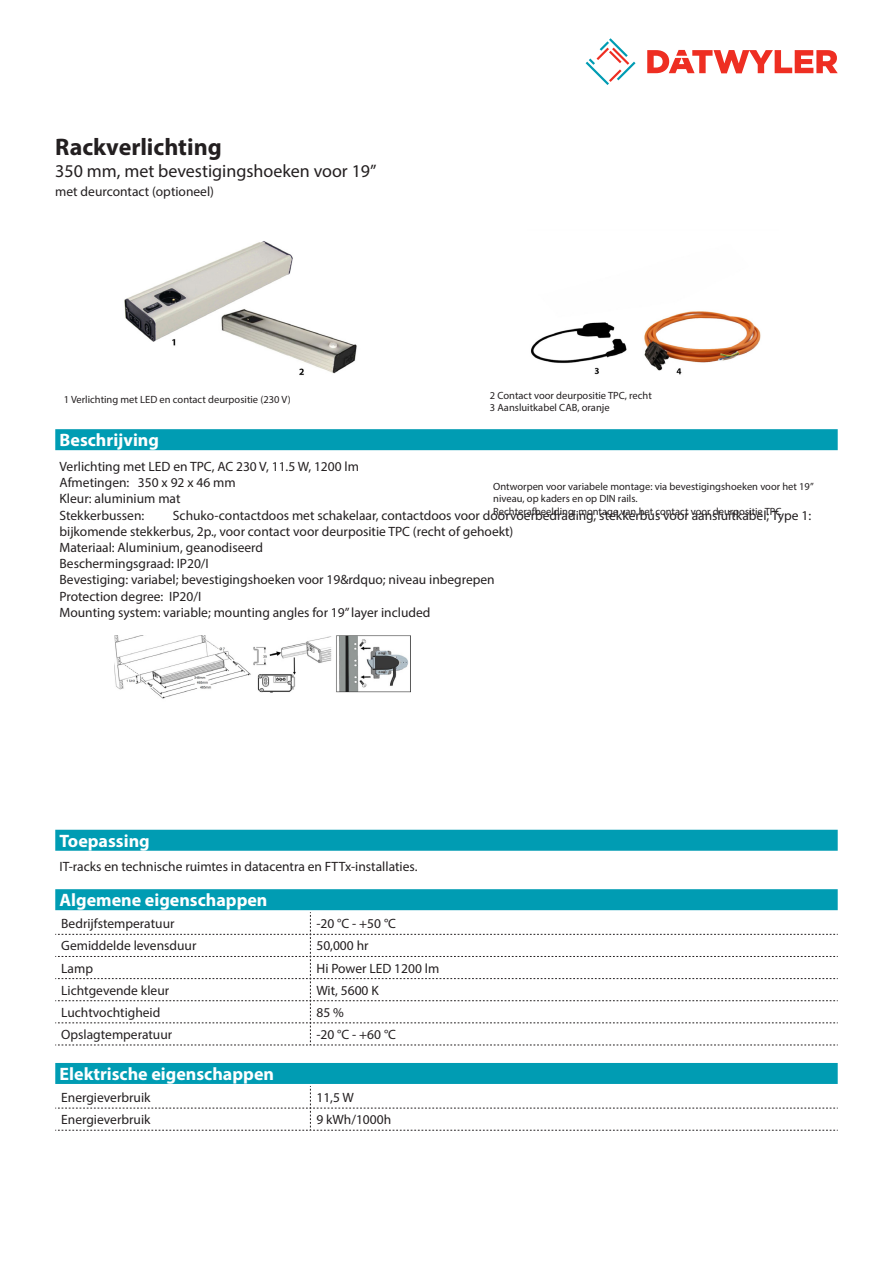
<style>
.page{position:relative;width:893px;height:1263px;background:#fff}
.page>*{position:absolute;margin:0;border:0;box-sizing:border-box;transform-origin:0 0}
.Product_Head{font:700 24px "Myriad Pro";color:#231f20}
.Standard_Head_Proper{font:700 18px "Myriad Pro";color:#fff}
.SubHead{font:18px "Myriad Pro";color:#231f20}
.Standard_text{font:13.5px/16.2px "Myriad Pro";color:#231f20}
.myriad_light_propert{font:13.5px "Myriad Pro";color:#231f20}
.imagetext{font:10.5px/12.6px "Myriad Pro";color:#231f20}
</style>
<div class="page">
<svg style="left:586px;top:38px;width:49px;height:47px"></svg>
<svg style="left:647px;top:50px;width:191px;height:23px"></svg>
<img style="left:124px;top:241px;width:233px;height:135px">
<img style="left:530px;top:311px;width:231px;height:64px">
<div style="left:55px;top:429px;width:783px;height:21px;background:#009cb3"></div>
<div style="left:55px;top:830px;width:783px;height:21px;background:#009cb3"></div>
<img style="left:115px;top:635px;width:296px;height:64px">
<div style="left:55px;top:889px;width:783px;height:21px;background:#009cb3"></div>
<svg style="left:55px;top:912px;width:783px;height:134px"></svg>
<div style="left:55px;top:1063px;width:783px;height:21px;background:#009cb3"></div>
<svg style="left:55px;top:1086px;width:783px;height:45px"></svg>
<p class="Product_Head" style="left:55px;top:131px;width:168px">Rackverlichting</p>
<p class="SubHead" style="left:55px;top:160px;width:323px">350 mm, met bevestigingshoeken voor 19”</p>
<p class="Standard_text" style="left:55px;top:183px;width:160px">met deurcontact (optioneel)</p>
<p class="imagetext" style="left:64px;top:393px;width:229px">1 Verlichting met LED en contact deurpositie (230 V)</p>
<p class="imagetext" style="left:490px;top:389px;width:163px">2 Contact voor deurpositie TPC, recht<br>3 Aansluitkabel CAB, oranje</p>
<p class="Standard_Head_Proper" style="left:60px;top:428px;width:101px">Beschrijving</p>
<p class="Standard_text" style="left:60px;top:458px;width:301px">Verlichting met LED en TPC, AC 230 V, 11.5 W, 1200 lm<br>Afmetingen: 350 x 92 x 46 mm<br>Kleur: aluminium mat<br>Stekkerbussen:</p>
<p class="imagetext" style="left:493px;top:480px;width:322px">Ontworpen voor variabele montage: via bevestigingshoeken voor het 19” niveau, op kaders en op DIN rails.<br>Rechterafbeelding: montage van het contact voor deurpositie TPC</p>
<p class="Standard_text" style="left:60px;top:507px;width:753px;text-indent:113px">Schuko-contactdoos met schakelaar, contactdoos voor doorvoerbedrading, stekkerbus voor aansluitkabel; Type 1: bijkomende stekkerbus, 2p., voor contact voor deurpositie TPC (recht of gehoekt)<br>Materiaal: Aluminium, geanodiseerd<br>Beschermingsgraad: IP20/I<br>Bevestiging: variabel; bevestigingshoeken voor 19&amp;rdquo; niveau inbegrepen<br>Protection degree: IP20/I<br>Mounting system: variable; mounting angles for 19” layer included</p>
<p class="Standard_Head_Proper" style="left:60px;top:829px;width:92px">Toepassing</p>
<p class="Standard_text" style="left:60px;top:859px;width:359px">IT-racks en technische ruimtes in datacentra en FTTx-installaties.</p>
<p class="Standard_Head_Proper" style="left:60px;top:888px;width:209px">Algemene eigenschappen</p>
<p class="myriad_light_propert" style="left:61px;top:915px;width:115px">Bedrijfstemperatuur</p>
<p class="myriad_light_propert" style="left:316px;top:915px;width:81px">-20 °C - +50 °C</p>
<p class="myriad_light_propert" style="left:61px;top:937px;width:137px">Gemiddelde levensduur</p>
<p class="myriad_light_propert" style="left:316px;top:937px;width:54px">50,000 hr</p>
<p class="myriad_light_propert" style="left:61px;top:960px;width:33px">Lamp</p>
<p class="myriad_light_propert" style="left:316px;top:960px;width:124px">Hi Power LED 1200 lm</p>
<p class="myriad_light_propert" style="left:61px;top:982px;width:109px">Lichtgevende kleur</p>
<p class="myriad_light_propert" style="left:316px;top:982px;width:64px">Wit, 5600 K</p>
<p class="myriad_light_propert" style="left:61px;top:1004px;width:101px">Luchtvochtigheid</p>
<p class="myriad_light_propert" style="left:316px;top:1004px;width:29px">85 %</p>
<p class="myriad_light_propert" style="left:61px;top:1026px;width:112px">Opslagtemperatuur</p>
<p class="myriad_light_propert" style="left:316px;top:1026px;width:81px">-20 °C - +60 °C</p>
<p class="Standard_Head_Proper" style="left:60px;top:1062px;width:216px">Elektrische eigenschappen</p>
<p class="myriad_light_propert" style="left:61px;top:1089px;width:91px">Energieverbruik</p>
<p class="myriad_light_propert" style="left:316px;top:1089px;width:39px">11,5 W</p>
<p class="myriad_light_propert" style="left:61px;top:1111px;width:91px">Energieverbruik</p>
<p class="myriad_light_propert" style="left:316px;top:1111px;width:76px">9 kWh/1000h</p>
</div>
